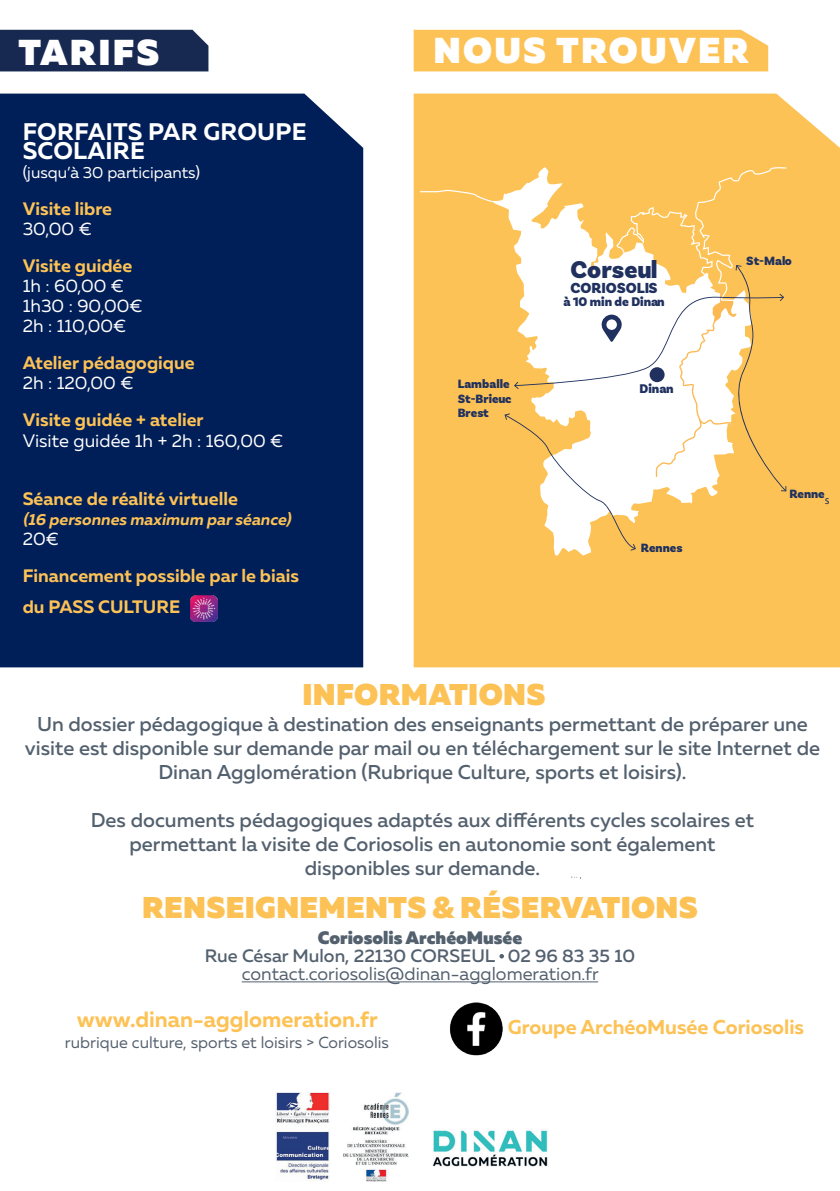
<style>
.page{position:relative;width:840px;height:1191px;background:#fff}
.page>*{position:absolute;margin:0;border:0;box-sizing:border-box;transform-origin:0 0}
.t1{font:900 36px "Muller";letter-spacing:.06em;color:#fff}
.t2{font:900 30px "Muller";letter-spacing:.01em;color:#fdc256}
.t3{font:900 25.4px "Basic Sans";color:#20315f}
.t4{font:700 24px/19px "Muller";letter-spacing:.01em;color:#fff}
.t5{font:700 22px "Muller";color:#fdc256}
.t6{font:500 20px/24px "Muller";color:#53606e;text-align:center}
.t7{font:700 20px "Muller";color:#fdc256}
.t8{font:700 18px/31px "Muller";color:#fdc256}
.t9{font:18px/20px "Muller";color:#fff}
.t10{font:18px "Muller";color:#53606e}
.t11{font:500 18px "Muller";color:#53606e}
.t12{font:900 18px "Muller";color:#53606e}
.t13{font:16px "Muller";color:#54606e}
.t14{font:italic 700 16px "Muller";color:#fdc256}
.t15{font:16px "Muller";color:#fff}
.t16{font:900 15.2px "Basic Sans";color:#20315f}
.t17{font:900 13.2px "Basic Sans";color:#20315f}
.t18{font:900 12.6px/14.2px "Basic Sans";color:#20315f}
.t19{font:12px "Myriad Pro";color:#20315f}
</style>
<div class="page">
<hr style="left:242px;top:981px;width:356px;height:1px;background:#53606e">
<div style="left:0;top:94px;width:363px;height:573px;background:#001e57"></div>
<div style="left:0;top:30px;width:208px;height:41px;background:#172951"></div>
<img style="left:275px;top:1092px;width:54px;height:88px">
<img style="left:344px;top:1092px;width:64px;height:89px">
<svg style="left:499px;top:954px;width:4px;height:4px"></svg>
<img style="left:432px;top:1130px;width:116px;height:37px">
<div style="left:413px;top:94px;width:426px;height:573px;background:#fdc256"></div>
<div style="left:490px;top:166px;width:261px;height:390px;background:#fdc256"></div>
<svg style="left:420px;top:190px;width:71px;height:12px"></svg>
<svg style="left:504px;top:167px;width:282px;height:386px"></svg>
<div style="left:649px;top:367px;width:15px;height:15px;background:#20315f;border-radius:50%"></div>
<div style="left:413px;top:30px;width:354px;height:41px;background:#fdc256"></div>
<img style="left:190px;top:595px;width:27px;height:27px">
<img style="left:450px;top:1002px;width:53px;height:54px">
<h1 class="t1" style="left:19px;top:29px;width:142px">TARIFS</h1>
<p class="t4" style="left:23px;top:122px;width:285px">FORFAITS PAR GROUPE<br>SCOLAIRE</p>
<p class="t15" style="left:23px;top:162px;width:179px">(jusqu’à 30 participants)</p>
<p class="t8" style="left:23px;top:193px;width:91px">Visite libre</p>
<p class="t9" style="left:23px;top:218px;width:71px">30,00 €</p>
<p class="t8" style="left:23px;top:250px;width:111px">Visite guidée</p>
<p class="t9" style="left:23px;top:275px;width:121px">1h : 60,00 €<br>1h30 : 90,00€<br>2h : 110,00€</p>
<p class="t8" style="left:23px;top:347px;width:173px">Atelier pédagogique</p>
<p class="t9" style="left:23px;top:372px;width:112px">2h : 120,00 €</p>
<p class="t8" style="left:23px;top:404px;width:182px">Visite guidée + atelier</p>
<p class="t9" style="left:23px;top:430px;width:262px">Visite guidée 1h + 2h : 160,00 €</p>
<p class="t8" style="left:23px;top:483px;width:217px">Séance de réalité virtuelle</p>
<p class="t14" style="left:23px;top:509px;width:273px">(16 personnes maximum parséance)</p>
<p class="t9" style="left:23px;top:528px;width:38px">20€</p>
<p class="t8" style="left:23px;top:560px;width:278px">Financement possible par le biais du PASS CULTURE</p>
<h1 class="t1" style="left:433px;top:28px;width:316px">NOUS TROUVER</h1>
<p class="t18" style="left:457px;top:377px;width:55px">Lamballe<br>St-Brieuc<br>Brest</p>
<p class="t3" style="left:570px;top:254px;width:89px">Corseul</p>
<p class="t16" style="left:570px;top:278px;width:89px">CORIOSOLIS</p>
<p class="t17" style="left:563px;top:294px;width:103px">à 10 min de Dinan</p>
<p class="t17" style="left:639px;top:380px;width:36px">Dinan</p>
<p class="t18" style="left:640px;top:541px;width:43px">Rennes</p>
<p class="t18" style="left:745px;top:254px;width:47px">St-Malo</p>
<p class="t18" style="left:789px;top:487px;width:37px">Renne</p>
<p class="t19" style="left:824px;top:492px;width:6px">s</p>
<h2 class="t2" style="left:302px;top:675px;width:244px">INFORMATIONS</h2>
<p class="t6" style="left:25px;top:712px;width:796px">Un dossier pédagogique à destination des enseignants permettant de préparer une visite est disponible sur demande par mail ou en téléchargement sur le site Internet de<br>Dinan Agglomération (Rubrique Culture, sports et loisirs).</p>
<p class="t6" style="left:91px;top:808px;width:664px">Des documents pédagogiques adaptés aux différents cycles scolaires et permettant la visite de Coriosolis en autonomie sont également disponibles sur demande.</p>
<h2 class="t2" style="left:142px;top:888px;width:557px">RENSEIGNEMENTS &amp; RÉSERVATIONS</h2>
<p class="t12" style="left:317px;top:926px;width:206px">Coriosolis ArchéoMusée</p>
<p class="t11" style="left:205px;top:944px;width:431px">Rue César Mulon, 22130 CORSEUL 02 96 83 35 10</p>
<p class="t10" style="left:242px;top:962px;width:358px">contact.coriosolis@dinan-agglomeration.fr</p>
<p class="t5" style="left:77px;top:1005px;width:302px">www.dinan-agglomeration.fr</p>
<p class="t7" style="left:507px;top:1015px;width:297px">Groupe ArchéoMusée Coriosolis</p>
<p class="t13" style="left:65px;top:1032px;width:325px">rubrique culture, sports et loisirs &gt; Coriosolis</p>
</div>
